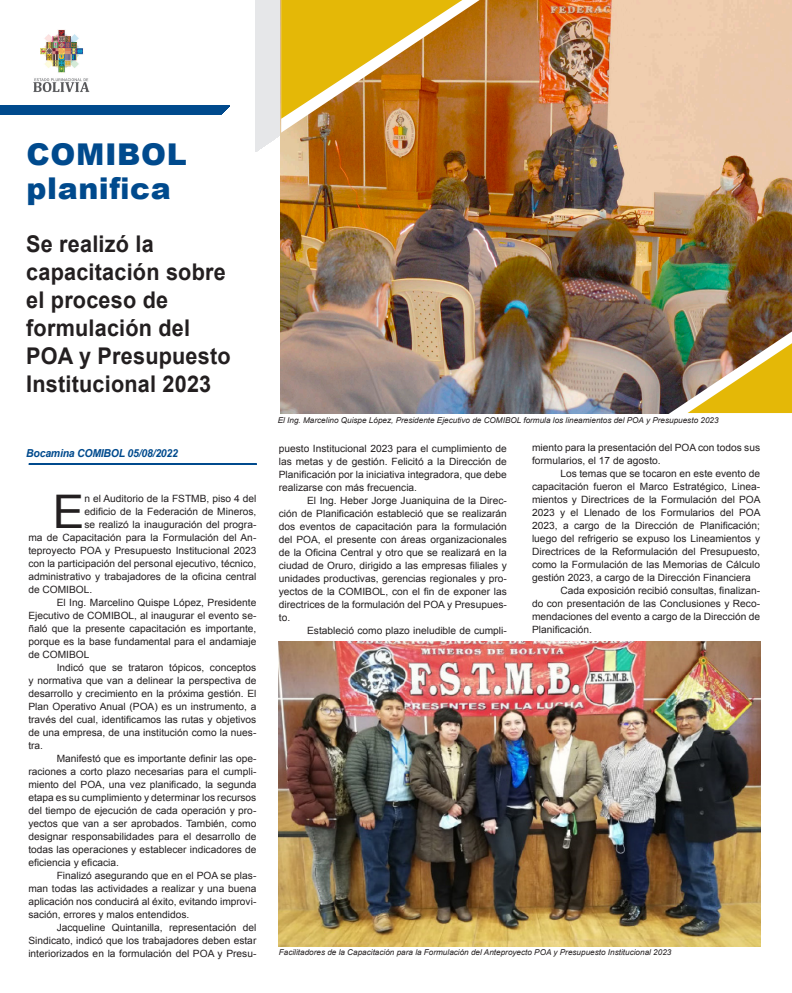
<style>
.page{position:relative;width:792px;height:993px;background:#fff}
.page>*{position:absolute;margin:0;border:0;box-sizing:border-box;transform-origin:0 0}
.cuerpo_2{font:46.3px "Arial";color:#231f20}
.t1{font:900 30px/33px "Arial";letter-spacing:.02em;color:#004a8d}
.t2{font:700 23px/28px "Arial";letter-spacing:.01em;color:#231f20;scale:.94 1}
.t3{font:italic 700 11px "Arial";letter-spacing:-.02em;color:#004a8d;scale:.95 1}
.cuerpo_2-2{font:10px/13px "Arial";color:#231f20;text-align:justify}
.cuerpo_2-3{font:italic 8px "Arial";color:#231f20}
.Pie_de_foto{font:italic 8px "Arial";color:#231f20}
</style>
<div class="page">
<div style="left:256px;top:0;width:24px;height:152px;background:#e6e7e9"></div>
<div style="left:0;top:106px;width:230px;height:8px;background:#004a8d"></div>
<hr style="left:29px;top:463px;width:227px;height:1px;background:#004a8d">
<img style="left:280px;top:0;width:511px;height:413px">
<svg style="left:281px;top:0;width:199px;height:133px;background:#cf9928"></svg>
<img style="left:665px;top:331px;width:127px;height:83px">
<img style="left:33px;top:29px;width:57px;height:63px">
<img style="left:279px;top:641px;width:481px;height:305px">
<p class="t1" style="left:27px;top:137px;width:162px">COMIBOL planifica</p>
<p class="t2" style="left:26px;top:230px;width:219px">Se realizó la capacitación sobre el proceso de formulación del<br>POA y Presupuesto<br>Institucional 2023</p>
<p class="cuerpo_2-3" style="left:278px;top:414px;width:442px">El Ing. Marcelino Quispe López, Presidente Ejecutivo de COMIBOL formula los lineamientos del POA y Presupuesto 2023</p>
<p class="cuerpo_2-2" style="left:532px;top:440px;width:230px">miento para la presentación del POA con todos sus formularios, el 17 de agosto.</p>
<p class="cuerpo_2-2" style="left:532px;top:466px;width:230px;text-indent:28px">Los temas que se tocaron en este evento de capacitación fueron el Marco Estratégico, Linea&shy;mientos y Directrices de la Formulación del POA 2023 y el Llenado de los Formularios del POA 2023, a cargo de la Dirección de Planificación; luego del refrigerio se expuso los Lineamientos y Directrices de la Reformulación del Presupuesto, como la Formulación de las Memorias de Cálculo gestión 2023, a cargo de la Dirección Financiera</p>
<p class="cuerpo_2-2" style="left:532px;top:583px;width:230px;text-indent:28px">Cada exposición recibió consultas, finalizan&shy;do con presentación de las Conclusiones y Reco&shy;mendaciones del evento a cargo de la Dirección de Planificación.</p>
<p class="t3" style="left:26px;top:446px;width:161px">Bocamina COMIBOL 05/08/2022</p>
<p class="cuerpo_2-2" style="left:279px;top:441px;width:230px">puesto Institucional 2023 para el cumplimiento de las metas y de gestión. Felicitó a la Dirección de Planificación por la iniciativa integradora, que debe realizarse con más frecuencia.</p>
<p class="cuerpo_2-2" style="left:279px;top:493px;width:230px;text-indent:28px">El Ing. Heber Jorge Juaniquina de la Direc&shy;ción de Planificación estableció que se realizarán dos eventos de capacitación para la formulación del POA, el presente con áreas organizacionales de la Oficina Central y otro que se realizará en la ciudad de Oruro, dirigido a las empresas filiales y unidades productivas, gerencias regionales y pro&shy;yectos de la COMIBOL, con el fin de exponer las directrices de la formulación del POA y Presupues&shy;to.</p>
<p class="cuerpo_2-2" style="left:307px;top:623px;width:201px">Estableció como plazo ineludible de cumpli-</p>
<p class="cuerpo_2" style="left:53px;top:481px;width:33px">E</p>
<p class="cuerpo_2-2" style="left:84px;top:491px;width:173px">n el Auditorio de la FSTMB, piso 4 del</p>
<p class="cuerpo_2-2" style="left:84px;top:504px;width:173px">edificio de la Federación de Mineros,</p>
<p class="cuerpo_2-2" style="left:84px;top:517px;width:173px">se realizó la inauguración del progra-</p>
<p class="cuerpo_2-2" style="left:28px;top:530px;width:230px">ma de Capacitación para la Formulación del An-</p>
<p class="cuerpo_2-2" style="left:28px;top:543px;width:230px">teproyecto POA y Presupuesto Institucional 2023</p>
<p class="cuerpo_2-2" style="left:28px;top:556px;width:230px">con la participación del personal ejecutivo, técnico,</p>
<p class="cuerpo_2-2" style="left:28px;top:569px;width:230px">administrativo y trabajadores de la oficina central</p>
<p class="cuerpo_2-2" style="left:28px;top:582px;width:66px">de COMIBOL.</p>
<p class="cuerpo_2-2" style="left:28px;top:595px;width:230px;text-indent:28px">El Ing. Marcelino Quispe López, Presidente Ejecutivo de COMIBOL, al inaugurar el evento se&shy;ñaló que la presente capacitación es importante, porque es la base fundamental para el andamiaje de COMIBOL</p>
<p class="cuerpo_2-2" style="left:28px;top:660px;width:230px;text-indent:28px">Indicó que se trataron tópicos, conceptos y normativa que van a delinear la perspectiva de desarrollo y crecimiento en la próxima gestión. El Plan Operativo Anual (POA) es un instrumento, a través del cual, identificamos las rutas y objetivos de una empresa, de una institución como la nues&shy;tra.</p>
<p class="cuerpo_2-2" style="left:28px;top:751px;width:230px;text-indent:28px">Manifestó que es importante definir las ope&shy;raciones a corto plazo necesarias para el cumpli&shy;miento del POA, una vez planificado, la segunda etapa es su cumplimiento y determinar los recursos del tiempo de ejecución de cada operación y pro&shy;yectos que van a ser aprobados. También, como designar responsabilidades para el desarrollo de todas las operaciones y establecer indicadores de eficiencia y eficacia.</p>
<p class="cuerpo_2-2" style="left:28px;top:868px;width:230px;text-indent:28px">Finalizó asegurando que en el POA se plas&shy;man todas las actividades a realizar y una buena aplicación nos conducirá al éxito, evitando improvi&shy;sación, errores y malos entendidos.</p>
<p class="cuerpo_2-2" style="left:28px;top:920px;width:230px;text-indent:28px">Jacqueline Quintanilla, representación del Sindicato, indicó que los trabajadores deben estar interiorizados en la formulación del POA y Presu-</p>
<p class="Pie_de_foto" style="left:279px;top:946px;width:394px">Facilitadores de la Capacitación para la Formulación del Anteproyecto POA y Presupuesto Institucional 2023</p>
</div>
